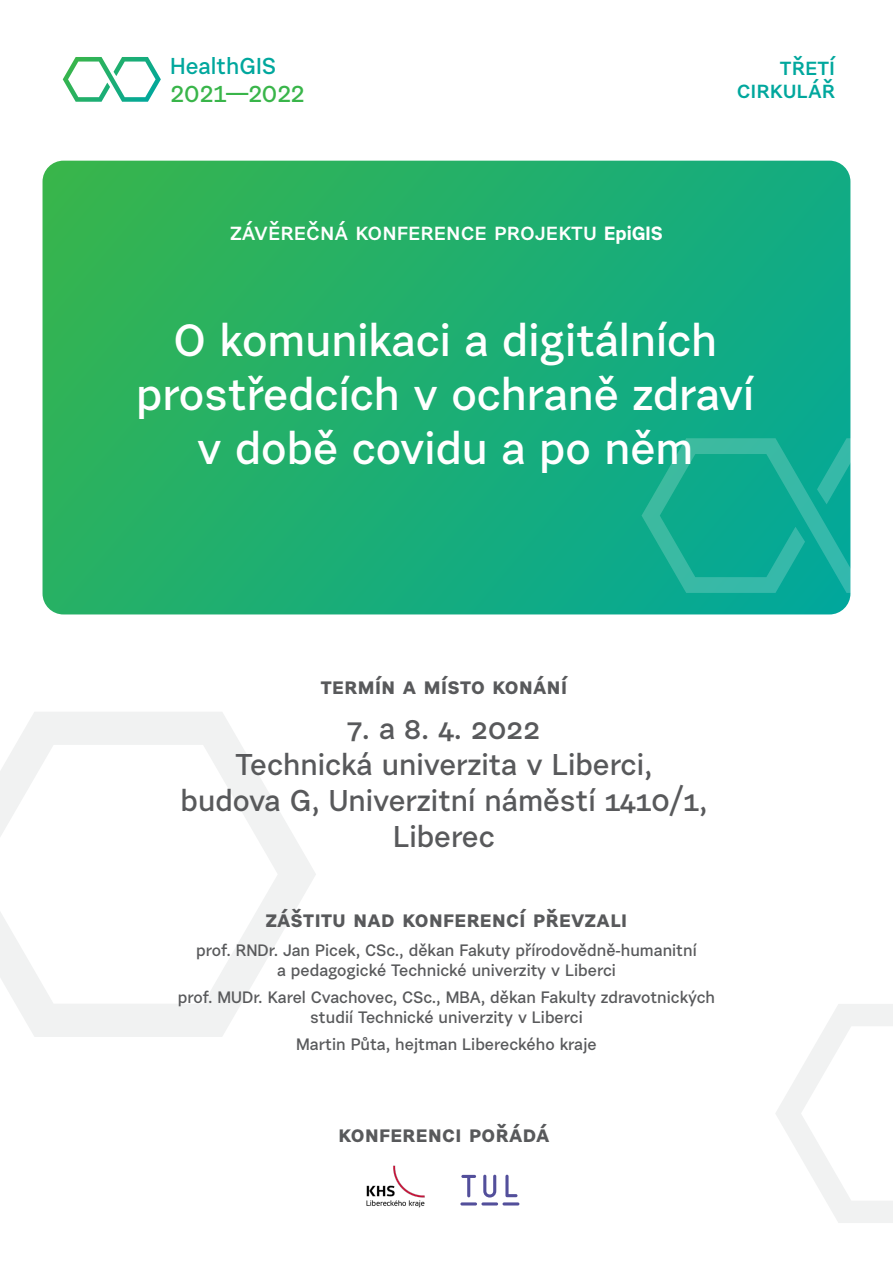
<style>
.page{position:relative;width:893px;height:1263px;background:#fff}
.page>*{position:absolute;margin:0;border:0;box-sizing:border-box;transform-origin:0 0}
.t1{font:700 45px/54px "Urban Grotesk Li Se";color:#fff;text-align:center}
.t2{font:700 30px/36px "Urban Grotesk Li Se";color:#58595b;text-align:center}
.t3{font:700 24px "Urban Grotesk Li Se";color:#fff}
.t4{font:700 24px/22.5px "Urban Grotesk Li Se";color:#00a79d;text-align:right}
.t5{font:700 22.95px "Urban Grotesk Li Se";color:#00a79d}
.t6{font:700 22.95px "Urban Grotesk Li Se";color:#39b54a}
.t7{font:700 22.5px "Urban Grotesk Re Bo";letter-spacing:.02em;color:#58595b}
.t8{font:700 16.5px/19.8px "Urban Grotesk Li Se";color:#58595b;text-align:center}
.s1{font-family:"Urban Grotesk Re Bo";font-size:19.2px}
</style>
<div class="page">
<svg style="left:43px;top:161px;width:807px;height:453px;background:#1eae70"></svg>
<svg style="left:63px;top:57px;width:98px;height:45px"></svg>
<svg style="left:641px;top:438px;width:210px;height:155px;background:#16ad95"></svg>
<svg style="left:0;top:712px;width:316px;height:325px"></svg>
<svg style="left:776px;top:1004px;width:117px;height:219px"></svg>
<img style="left:366px;top:1165px;width:59px;height:43px">
<svg style="left:460px;top:1175px;width:59px;height:30px"></svg>
<h3 class="t5" style="left:170px;top:52px;width:108px">HealthGIS</h3>
<h3 class="t6" style="left:170px;top:79px;width:136px">2021—2022</h3>
<h3 class="t3" style="left:230px;top:216px;width:434px">závěrečná konference projektu <span class="s1">EpiGIS</span></h3>
<h3 class="t4" style="left:737px;top:55px;width:100px">třetí cirkulář</h3>
<h1 class="t1" style="left:136px;top:312px;width:619px">O komunikaci a digitálních prostředcích v ochraně zdraví v době covidu a po něm</h1>
<h3 class="t7" style="left:321px;top:672px;width:248px">termín a místo konání</h3>
<h2 class="t2" style="left:181px;top:710px;width:528px">7. a 8. 4. 2022<br>Technická univerzita v Liberci,<br>budova G, Univerzitní náměstí 1410/1,<br>Liberec</h2>
<h3 class="t7" style="left:266px;top:905px;width:363px">záštitu nad konferencí převzali</h3>
<p class="t8" style="left:196px;top:940px;width:502px">prof. RNDr. Jan Picek, CSc., děkan Fakuty přírodovědně-humanitní a pedagogické Technické univerzity v Liberci</p>
<p class="t8" style="left:178px;top:987px;width:539px">prof. MUDr. Karel Cvachovec, CSc., MBA, děkan Fakulty zdravotnických studií Technické univerzity v Liberci</p>
<p class="t8" style="left:296px;top:1034px;width:302px">Martin Půta, hejtman Libereckého kraje</p>
<h3 class="t7" style="left:338px;top:1119px;width:213px">konferenci pořádá</h3>
</div>
